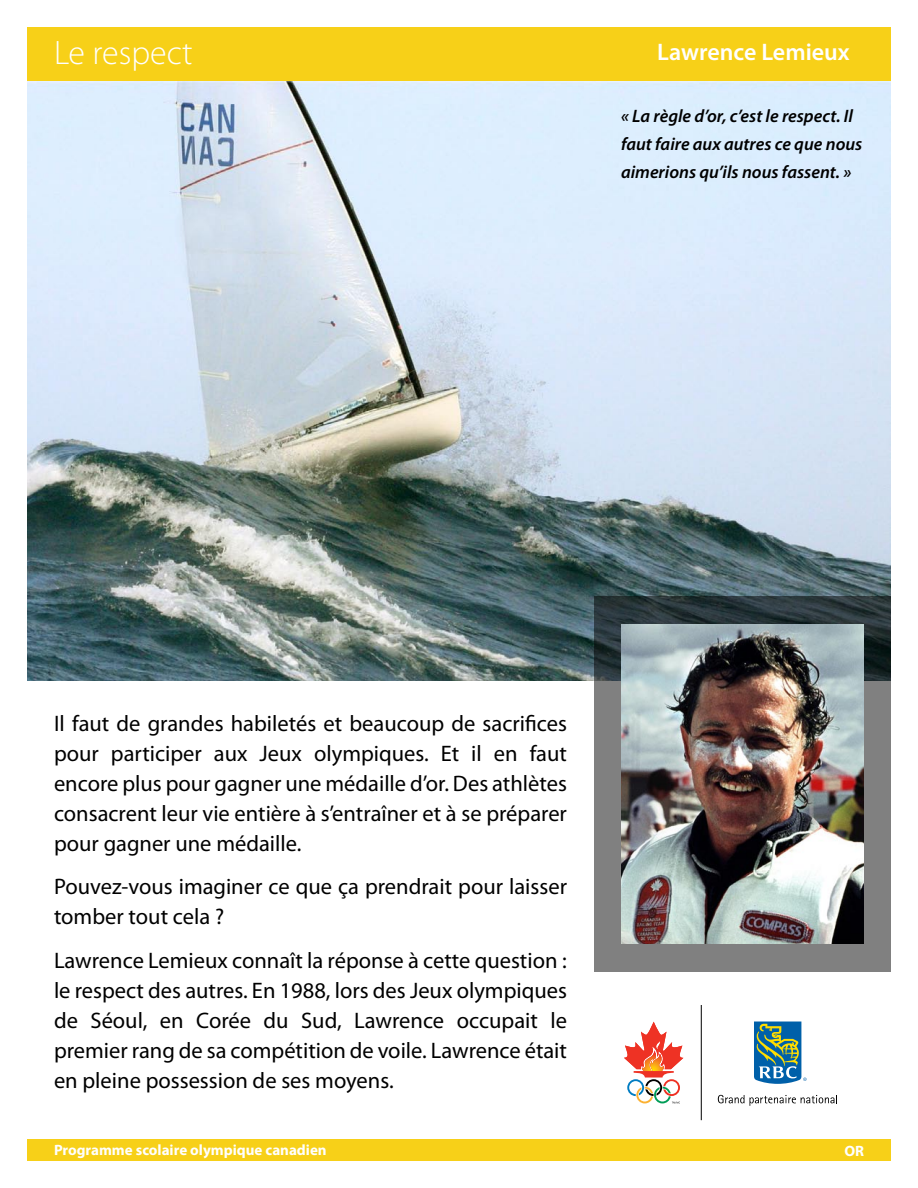
<style>
.page{position:relative;width:918px;height:1188px;background:#fff}
.page>*{position:absolute;margin:0;border:0;box-sizing:border-box;transform-origin:0 0}
.t1{font:300 34.05px "Myriad Pro";color:#fff}
.t2{font:600 24px "Myriad Pro";color:#fff}
.t3{font:22.5px/30px "Myriad Pro";color:#000;text-align:justify}
.t4{font:italic 600 18px/28.5px "Myriad Pro";color:#000}
.t5{font:700 15px "Myriad Pro";color:#fff}
</style>
<div class="page">
<div style="left:27px;top:1139px;width:864px;height:22px;background:#f7d018"></div>
<img style="left:27px;top:81px;width:864px;height:599px">
<div style="left:27px;top:27px;width:864px;height:54px;background:#f7d018"></div>
<svg style="left:594px;top:596px;width:297px;height:376px;background:#626668"></svg>
<img style="left:621px;top:624px;width:243px;height:319px">
<svg style="left:624px;top:1021px;width:60px;height:83px"></svg>
<hr style="left:701px;top:1005px;width:1px;height:115px;background:#000">
<svg style="left:718px;top:1095px;width:26px;height:8px"></svg>
<svg style="left:750px;top:1095px;width:87px;height:11px"></svg>
<svg style="left:754px;top:1022px;width:53px;height:62px;background:#59929d"></svg>
<h1 class="t1" style="left:54px;top:32px;width:140px">Le respect</h1>
<p class="t2" style="left:657px;top:37px;width:194px">Lawrence Lemieux</p>
<p class="t4" style="left:621px;top:101px;width:243px">« La règle d’or, c’est le respect. Il faut faire aux autres ce que nous aimerions qu’ils nous fassent. »</p>
<p class="t3" style="left:54px;top:708px;width:515px">Il faut de grandes habiletés et beaucoup de sacrifices pour participer aux Jeux olympiques. Et il en faut encore plus pour gagner une médaille d’or. Des athlètes consacrent leur vie entière à s’entraîner et à se préparer pour gagner une médaille.</p>
<p class="t3" style="left:54px;top:871px;width:515px">Pouvez-vous imaginer ce que ça prendrait pour laisser tomber tout cela ?</p>
<p class="t3" style="left:54px;top:945px;width:515px">Lawrence Lemieux connaît la réponse à cette question : le respect des autres. En 1988, lors des Jeux olympiques de Séoul, en Corée du Sud, Lawrence occupait le premier rang de sa compétition de voile. Lawrence était en pleine possession de ses moyens.</p>
<p class="t5" style="left:54px;top:1140px;width:274px">Programme scolaire olympique canadien</p>
<p class="t5" style="left:844px;top:1141px;width:21px">OR</p>
</div>
